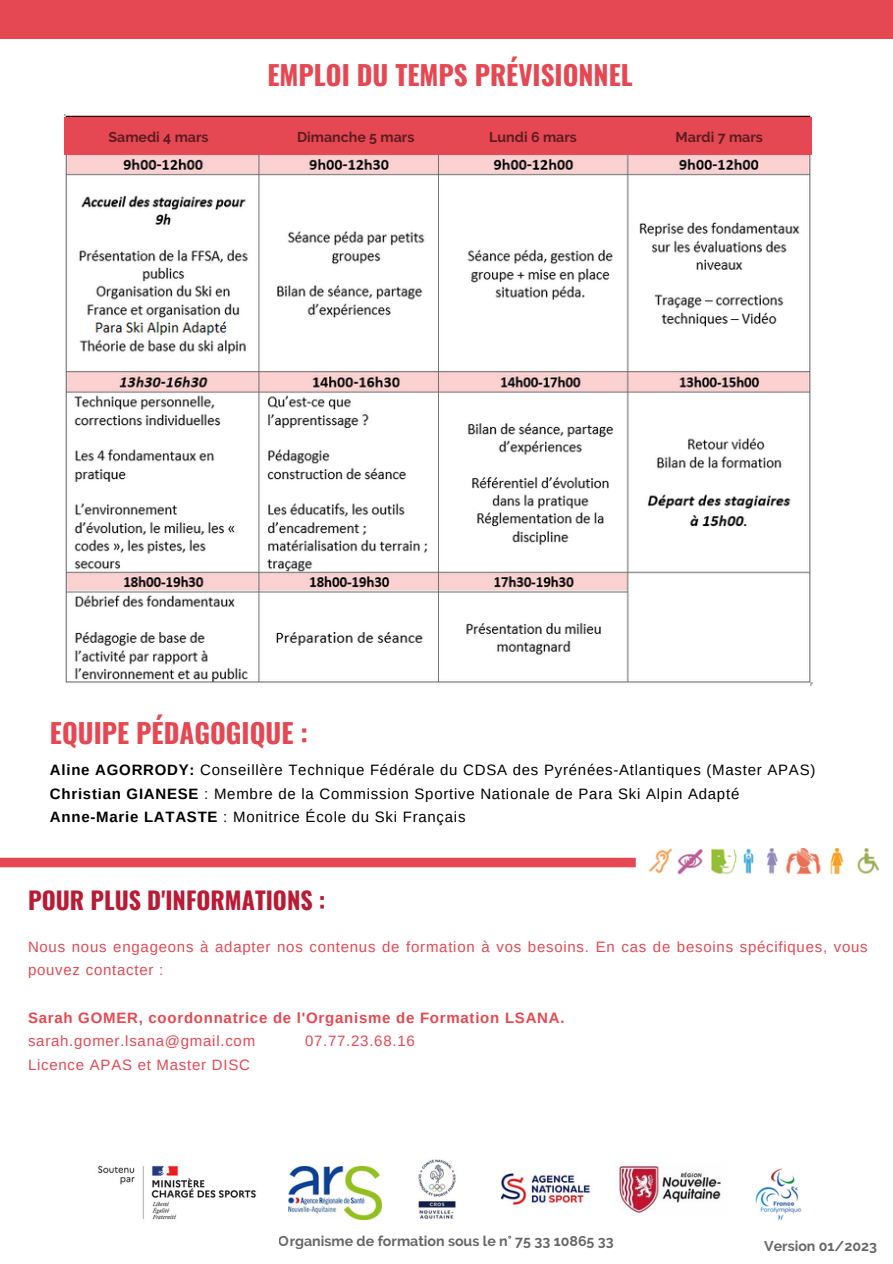
<style>
.page{position:relative;width:893px;height:1264px;background:#fff}
.page>*{position:absolute;margin:0;border:0;box-sizing:border-box;transform-origin:0 0}
.t1{font:700 27px "Oswald";color:#e54852}
.t2{font:700 24px "Oswald";color:#b91a34}
.t3{font:15px/23.5px "Arimo";letter-spacing:.05em;color:#000}
.t4{font:15px/23.5px "Arimo";letter-spacing:.05em;color:#e54852}
.t5{font:700 15px "Arimo";letter-spacing:.05em;color:#e54852}
.t6{font:700 14.25px "Raleway";color:#000}
.t7{font:700 14.1px "Raleway";color:#000}
.s1{font-weight:700}
</style>
<div class="page">
<div style="left:0;top:0;width:892px;height:39px;background:#e54852"></div>
<img style="left:648px;top:848px;width:232px;height:27px">
<svg style="left:0;top:857px;width:635px;height:10px;background:#e7565f"></svg>
<img style="left:418px;top:1159px;width:38px;height:61px">
<img style="left:98px;top:1165px;width:159px;height:55px">
<img style="left:755px;top:1168px;width:47px;height:53px">
<img style="left:615px;top:1162px;width:106px;height:53px">
<img style="left:500px;top:1173px;width:91px;height:34px">
<img style="left:288px;top:1166px;width:94px;height:52px">
<img style="left:64px;top:115px;width:748px;height:571px">
<div style="left:64px;top:117px;width:747px;height:37px;background:#e54852"></div>
<h1 class="t1" style="left:267px;top:54px;width:367px">EMPLOI DU TEMPS PRÉVISIONNEL</h1>
<p class="t7" style="left:108px;top:129px;width:102px">Samedi 4 mars</p>
<p class="t7" style="left:297px;top:129px;width:119px">Dimanche 5 mars</p>
<p class="t7" style="left:489px;top:129px;width:89px">Lundi 6 mars</p>
<p class="t7" style="left:675px;top:129px;width:89px">Mardi 7 mars</p>
<h1 class="t1" style="left:50px;top:712px;width:259px">EQUIPE PÉDAGOGIQUE :</h1>
<p class="t3" style="left:50px;top:758px;width:767px"><span class="s1">Aline AGORRODY:</span> Conseillère Technique Fédérale du CDSA des Pyrénées-Atlantiques (Master APAS)<br><span class="s1">Christian GIANESE</span> : Membre de la Commission Sportive Nationale de Para Ski Alpin Adapté<br><span class="s1">Anne-Marie LATASTE</span> : Monitrice École du Ski Français</p>
<h2 class="t2" style="left:28px;top:881px;width:299px">POUR PLUS D'INFORMATIONS :</h2>
<p class="t4" style="left:28px;top:934px;width:841px">Nous nous engageons à adapter nos contenus de formation à vos besoins. En cas de besoins spécifiques, vous pouvez contacter :</p>
<p class="t5" style="left:28px;top:1008px;width:538px">Sarah GOMER, coordonnatrice de l'Organisme de Formation LSANA.</p>
<p class="t4" style="left:28px;top:1029px;width:229px">sarah.gomer.lsana@gmail.com</p>
<p class="t4" style="left:305px;top:1029px;width:111px">07.77.23.68.16</p>
<p class="t4" style="left:28px;top:1052px;width:223px">Licence APAS et Master DISC</p>
<p class="t6" style="left:279px;top:1232px;width:336px">Organisme de formation sous le n° 75 33 10865 33</p>
<p class="t7" style="left:764px;top:1237px;width:114px">Version 01/2023</p>
</div>
